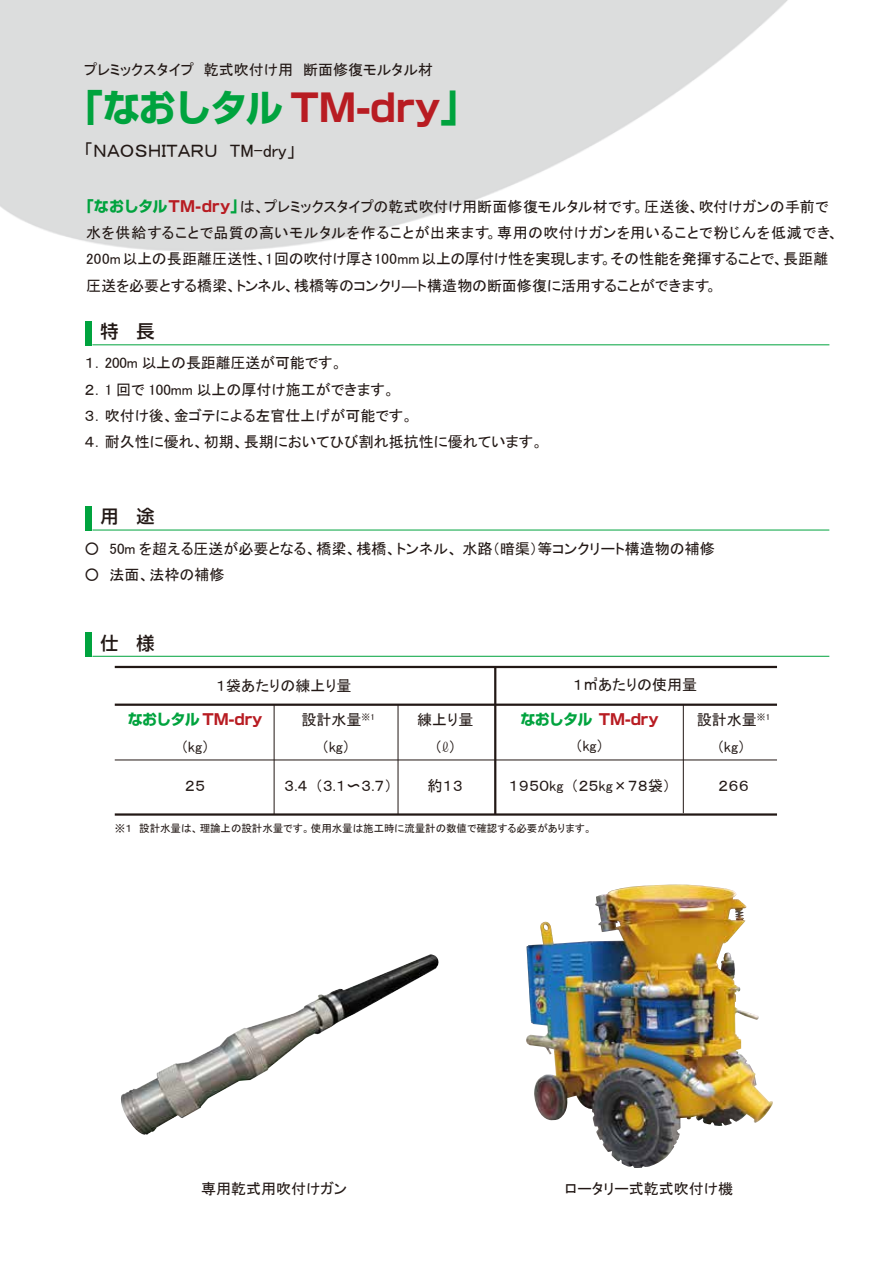
<style>
.page{position:relative;width:893px;height:1263px;background:#fff}
.page>*{position:absolute;margin:0;border:0;box-sizing:border-box;transform-origin:0 0}
.t1{font:700 37.5px "Shin Go Pr 5";letter-spacing:-.05em;color:#00a33e}
.t2{font:18px "MS P Gothic";color:#221815}
.t3{font:500 18px "Shin Go Pro";color:#221815}
.t4{font:15px/26.2px "MS P Gothic";color:#221815}
.t5{font:700 15px/26.4px "Shin Go Pr 5";letter-spacing:-.05em;color:#b81c22;text-align:center}
.t6{font:10.5px "MS P Gothic";letter-spacing:-.005em;color:#221815}
.s1{color:#b81c22}
.s2{font-family:"Shin Go Pr 5";font-weight:700;color:#00a33e}
.s3{font-family:"Shin Go Pr 5";font-weight:700;color:#b81c22}
.s4{color:#00a33e}
.s5{font-family:"MS P Gothic";font-weight:400;color:#221815}
</style>
<div class="page">
<img style="left:121px;top:954px;width:318px;height:181px">
<img style="left:526px;top:884px;width:247px;height:284px">
<hr style="left:115px;top:666px;width:662px;height:2px;background:#221815">
<hr style="left:115px;top:760px;width:662px;height:1px;background:#221815">
<hr style="left:115px;top:813px;width:662px;height:3px;background:#221815">
<hr style="left:115px;top:703px;width:662px;height:3px;background:#221815">
<hr style="left:274px;top:705px;width:1px;height:109px;background:#221815">
<hr style="left:398px;top:705px;width:1px;height:109px;background:#221815">
<hr style="left:494px;top:668px;width:2px;height:146px;background:#221815">
<hr style="left:683px;top:704px;width:1px;height:109px;background:#221815">
<div style="left:86px;top:633px;width:6px;height:24px;background:#00a33e"></div>
<hr style="left:92px;top:656px;width:737px;height:1px;background:#00a33e">
<div style="left:86px;top:321px;width:6px;height:24px;background:#00a33e"></div>
<hr style="left:92px;top:344px;width:737px;height:1px;background:#00a33e">
<div style="left:86px;top:506px;width:6px;height:24px;background:#00a33e"></div>
<hr style="left:92px;top:530px;width:737px;height:1px;background:#00a33e">
<p class="t4" style="left:84px;top:57px;width:350px">プレミックスタイプ　乾式吹付け用　断面修復モルタル材</p>
<p class="t1" style="left:65px;top:78px;width:414px">「なおしタル <span class="s1">TM-dry</span>」</p>
<p class="t2" style="left:84px;top:141px;width:213px">「ＮＡＯＳＨＩＴＡＲＵ　TM-dry」</p>
<p class="t4" style="left:86px;top:193px;width:754px;text-indent:-7px"><span class="s2">「なおしタル</span><span class="s3">TM-dry</span><span class="s2">」</span>は、プレミックスタイプの乾式吹付け用断面修復モルタル材です。圧送後、吹付けガンの手前で水を供給することで品質の高いモルタルを作ることが出来ます。専用の吹付けガンを用いることで粉じんを低減でき、200m以上の長距離圧送性、1回の吹付け厚さ100mm以上の厚付け性を実現します。その性能を発揮することで、長距離圧送を必要とする橋梁、トンネル、桟橋等のコンクリ―ト構造物の断面修復に活用することができます。</p>
<p class="t3" style="left:100px;top:317px;width:55px">特　長</p>
<p class="t4" style="left:85px;top:350px;width:460px">１．200m 以上の長距離圧送が可能です。<br>２．1 回で 100mm 以上の厚付け施工ができます。<br>３．吹付け後、金ゴテによる左官仕上げが可能です。<br>４．耐久性に優れ、初期、長期においてひび割れ抵抗性に優れています。</p>
<p class="t3" style="left:100px;top:502px;width:55px">用　途</p>
<p class="t4" style="left:85px;top:535px;width:632px">○　50m を超える圧送が必要となる、橋梁、桟橋、トンネル、 水路（暗渠）等コンクリート構造物の補修○　法面、法枠の補修</p>
<p class="t3" style="left:100px;top:628px;width:55px">仕　様</p>
<p class="t4" style="left:216px;top:673px;width:137px">１袋あたりの練上り量</p>
<p class="t5" style="left:128px;top:705px;width:136px"><span class="s4">なおしタル</span> TM-dry</p>
<p class="t4" style="left:302px;top:706px;width:75px">設計水量<sup>※1</sup></p>
<p class="t4" style="left:417px;top:706px;width:58px">練上り量</p>
<p class="t4" style="left:181px;top:734px;width:30px">（kg）</p>
<p class="t4" style="left:321px;top:734px;width:30px">（kg）</p>
<p class="t4" style="left:434px;top:734px;width:23px">（ℓ）</p>
<p class="t4" style="left:185px;top:773px;width:22px">２５</p>
<p class="t4" style="left:284px;top:773px;width:110px">３.４（３.１〜３.７）</p>
<p class="t4" style="left:428px;top:773px;width:37px">約１３</p>
<p class="t4" style="left:573px;top:672px;width:126px">１㎥あたりの使用量</p>
<p class="t5" style="left:520px;top:705px;width:140px"><span class="s4">なおしタル</span> TM-dry<span class="s5">（kg）</span></p>
<p class="t4" style="left:508px;top:773px;width:164px">１９５０kg （２５kg×７８袋）</p>
<p class="t4" style="left:697px;top:706px;width:75px;line-height:27.3px;text-align:center">設計水量<sup>※1</sup>（kg）</p>
<p class="t4" style="left:718px;top:773px;width:32px">２６６</p>
<p class="t6" style="left:115px;top:823px;width:478px">※１　設計水量は、理論上の設計水量です。使用水量は施工時に流量計の数値で確認する必要があります。</p>
<p class="t4" style="left:201px;top:1176px;width:147px">専用乾式用吹付けガン</p>
<p class="t4" style="left:564px;top:1176px;width:170px">ロータリー式乾式吹付け機</p>
</div>
